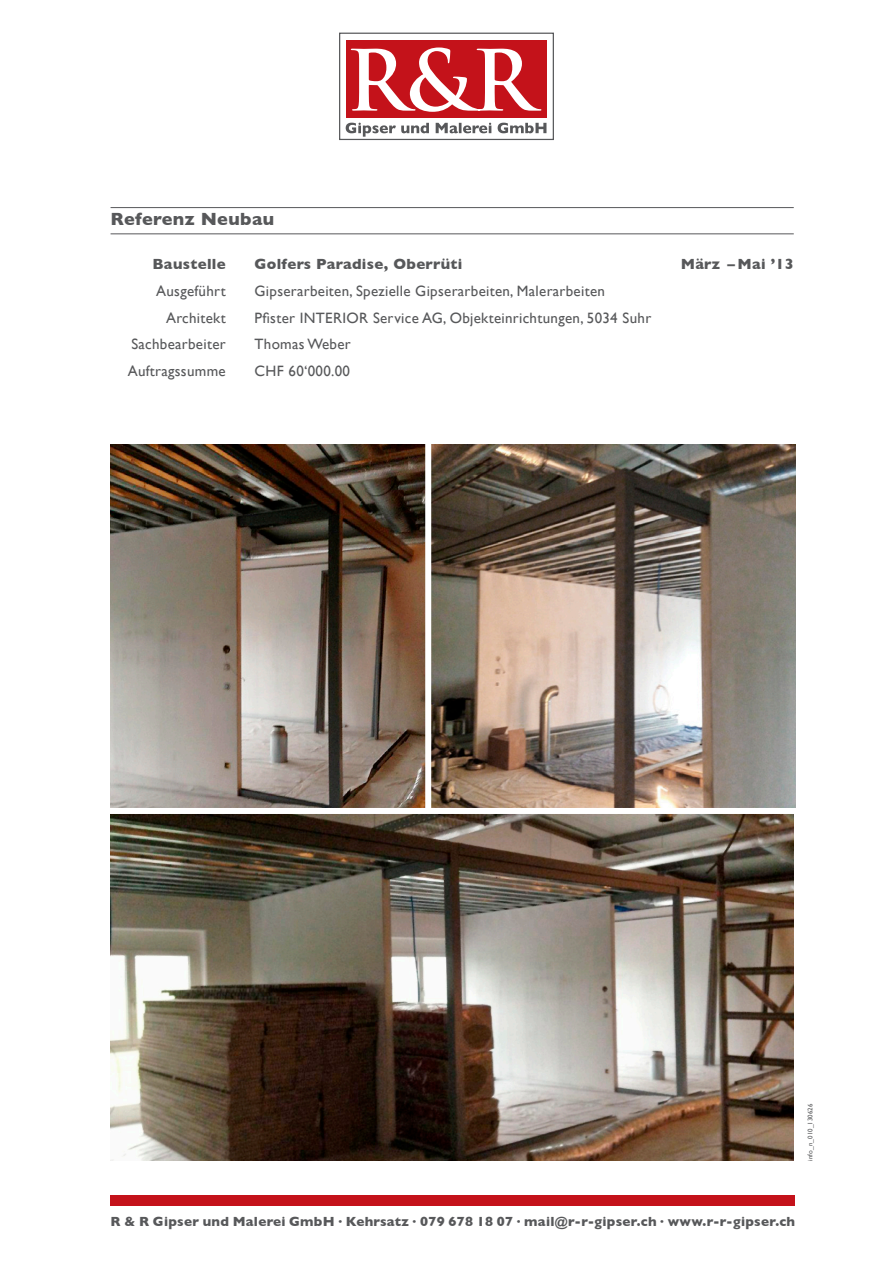
<style>
.page{position:relative;width:893px;height:1263px;background:#fff}
.page>*{position:absolute;margin:0;border:0;box-sizing:border-box;transform-origin:0 0}
.t1{font:700 18px "Gill Sans";letter-spacing:.02em;color:#57585a}
.t2{font:15px "Gill Sans";letter-spacing:.02em;color:#57585a}
.t3{font:700 15px "Gill Sans";letter-spacing:.02em;color:#57585a}
.t4{font:700 13.5px "Gill Sans";letter-spacing:.02em;color:#57585a}
.t5{font:6.75px "Gill Sans";letter-spacing:.02em;color:#57585a}
</style>
<div class="page">
<div style="left:111px;top:1196px;width:684px;height:10px;background:#c4121a"></div>
<div style="left:339px;top:33px;width:215px;height:107px;background:#fff;border:1px solid #57585a"></div>
<div style="left:346px;top:40px;width:201px;height:77px;background:#c4121a"></div>
<svg style="left:346px;top:123px;width:200px;height:14px"></svg>
<svg style="left:351px;top:47px;width:190px;height:65px"></svg>
<hr style="left:111px;top:207px;width:683px;height:1px;background:#57585a">
<hr style="left:111px;top:233px;width:683px;height:1px;background:#57585a">
<img style="left:111px;top:444px;width:314px;height:364px">
<img style="left:431px;top:444px;width:364px;height:364px">
<img style="left:111px;top:814px;width:683px;height:347px">
<p class="t1" style="left:111px;top:208px;width:165px">Referenz Neubau</p>
<p class="t3" style="left:152px;top:256px;width:75px">Baustelle</p>
<p class="t3" style="left:255px;top:256px;width:209px">Golfers Paradise, Oberrüti</p>
<p class="t3" style="left:681px;top:256px;width:115px">März – Mai ’13</p>
<p class="t2" style="left:156px;top:282px;width:71px">Ausgeführt</p>
<p class="t2" style="left:255px;top:282px;width:352px">Gipserarbeiten, Spezielle Gipserarbeiten, Malerarbeiten</p>
<p class="t2" style="left:166px;top:309px;width:61px">Architekt</p>
<p class="t2" style="left:255px;top:309px;width:398px">Pfister INTERIOR Service AG, Objekteinrichtungen, 5034 Suhr</p>
<p class="t2" style="left:131px;top:335px;width:96px">Sachbearbeiter</p>
<p class="t2" style="left:255px;top:335px;width:98px">Thomas Weber</p>
<p class="t2" style="left:128px;top:362px;width:99px">Auftragssumme</p>
<p class="t2" style="left:255px;top:362px;width:97px">CHF 60‘000.00</p>
<p class="t5" style="left:806px;top:1161px;width:59px;rotate:-90deg">info_n_010_130626</p>
<p class="t4" style="left:111px;top:1213px;width:686px">R &amp; R Gipser und Malerei GmbH · Kehrsatz · 079 678 18 07 · mail@r-r-gipser.ch · www.r-r-gipser.ch</p>
</div>
